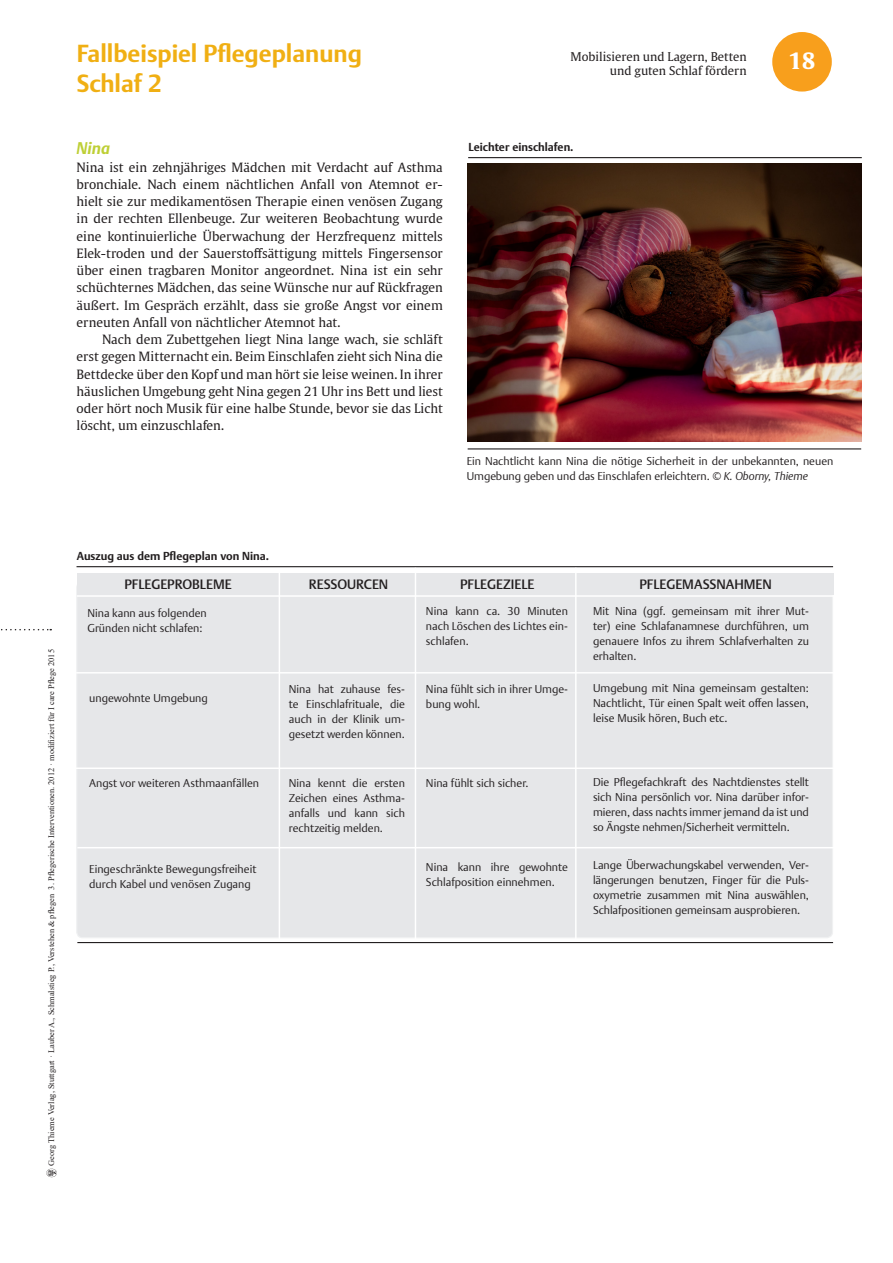
<style>
.page{position:relative;width:893px;height:1263px;background:#fff}
.page>*{position:absolute;margin:0;border:0;box-sizing:border-box;transform-origin:0 0}
.Ü1{font:700 24px "Thieme Argo 2011";color:#f0af13}
.t1{font:700 22.5px "Thieme Gulliver 2011";color:#fff}
.Ü2{font:italic 700 16.5px "Thieme Argo 2011";color:#becf35}
.ÜberschriftKästen{font:500 13.5px "Thieme Argo 2011";color:#231f20}
.Fließtext{font:12.75px/17.2px "Thieme Gulliver 2011";color:#231f20;text-align:justify}
.Fließtext_mit_Einzug{font:12.75px/17.2px "Thieme Gulliver 2011";color:#231f20;text-align:justify}
.Kapitel{font:12px "Thieme Gulliver 2011";color:#231f20}
.Copyright{font:300 11.25px/15px "Thieme Argo 2011";color:#231f20;text-align:justify}
.Bildunterschrift{font:300 11.25px/15px "Thieme Argo 2011";color:#231f20}
.Bildüberschrift{font:700 11.25px "Thieme Argo 2011";color:#231f20}
.t2{font:8.4px "Times New Roman";color:#231f20}
.s1{font-style:italic}
</style>
<div class="page">
<img style="left:46px;top:1168px;width:11px;height:10px">
<svg style="left:1px;top:629px;width:50px;height:1px"></svg>
<div style="left:772px;top:32px;width:60px;height:60px;background:#f89f1c;border-radius:50%"></div>
<hr style="left:468px;top:157px;width:394px;height:1px;background:#231f20">
<hr style="left:468px;top:448px;width:393px;height:1px;background:#231f20">
<img style="left:468px;top:163px;width:394px;height:278px">
<hr style="left:77px;top:566px;width:756px;height:1px;background:#231f20">
<div style="left:77px;top:582px;width:755px;height:356px;background:#e6e7e9;border-radius:6px"></div>
<svg style="left:77px;top:574px;width:756px;height:21px"></svg>
<hr style="left:279px;top:569px;width:1px;height:654px;background:#fff">
<hr style="left:415px;top:568px;width:1px;height:650px;background:#fff">
<hr style="left:575px;top:568px;width:2px;height:651px;background:#fff">
<hr style="left:77px;top:595px;width:784px;height:2px;background:#fff">
<hr style="left:76px;top:672px;width:785px;height:1px;background:#fff">
<hr style="left:74px;top:767px;width:785px;height:2px;background:#fff">
<hr style="left:77px;top:847px;width:785px;height:1px;background:#fff">
<hr style="left:77px;top:942px;width:756px;height:1px;background:#231f20">
<p class="Ü1" style="left:77px;top:37px;width:287px">Fallbeispiel Pflegeplanung</p>
<p class="Ü1" style="left:77px;top:67px;width:87px">Schlaf 2</p>
<p class="Ü2" style="left:77px;top:138px;width:35px">Nina</p>
<p class="Fließtext" style="left:77px;top:158px;width:368px">Nina ist ein zehnjähriges Mädchen mit Verdacht auf Asthma bronchiale. Nach einem nächtlichen Anfall von Atemnot er&shy;hielt sie zur medikamentösen Therapie einen venösen Zugang in der rechten Ellenbeuge. Zur weiteren Beobachtung wurde eine kontinuierliche Überwachung der Herzfrequenz mittels Elek-troden und der Sauerstoffsättigung mittels Fingersensor über einen tragbaren Monitor angeordnet. Nina ist ein sehr schüchternes Mädchen, das seine Wünsche nur auf Rückfragen äußert. Im Gespräch erzählt, dass sie große Angst vor einem erneuten Anfall von nächtlicher Atemnot hat.</p>
<p class="Fließtext_mit_Einzug" style="left:77px;top:330px;width:368px;text-indent:26px">Nach dem Zubettgehen liegt Nina lange wach, sie schläft erst gegen Mitternacht ein. Beim Einschlafen zieht sich Nina die Bettdecke über den Kopf und man hört sie leise weinen. In ihrer häuslichen Umgebung geht Nina gegen 21 Uhr ins Bett und liest oder hört noch Musik für eine halbe Stunde, bevor sie das Licht löscht, um einzuschlafen.</p>
<p class="Kapitel" style="left:571px;top:48px;width:178px">Mobilisieren und Lagern, Betten</p>
<p class="Kapitel" style="left:610px;top:62px;width:138px">und guten Schlaf fördern</p>
<p class="Bildüberschrift" style="left:468px;top:140px;width:107px">Leichter einschlafen.</p>
<p class="t1" style="left:789px;top:43px;width:28px">18</p>
<p class="Bildunterschrift" style="left:467px;top:453px;width:368px">Ein Nachtlicht kann Nina die nötige Sicherheit in der unbekannten, neuen<br>Umgebung geben und das Einschlafen erleichtern. <span class="s1">© K. Oborny, Thieme</span></p>
<p class="t2" style="left:46px;top:1166px;width:518px;rotate:-90deg">Georg Thieme Verlag, Stuttgart · Lauber A., Schmalstieg P., Verstehen &amp; pflegen 3. Pflegerische Interventionen. 2012 · modifiziert für I care Pflege 2015</p>
<p class="Bildüberschrift" style="left:77px;top:549px;width:194px">Auszug aus dem Pflegeplan von Nina.</p>
<p class="ÜberschriftKästen" style="left:124px;top:575px;width:109px">PFLEGEPROBLEME</p>
<p class="ÜberschriftKästen" style="left:309px;top:575px;width:81px">RESSOURCEN</p>
<p class="ÜberschriftKästen" style="left:460px;top:575px;width:76px">PFLEGEZIELE</p>
<p class="ÜberschriftKästen" style="left:639px;top:575px;width:134px">PFLEGEMASSNAHMEN</p>
<p class="Copyright" style="left:87px;top:605px;width:121px">Nina kann aus folgenden<br>Gründen nicht schlafen:</p>
<p class="Copyright" style="left:89px;top:690px;width:120px">ungewohnte Umgebung</p>
<p class="Copyright" style="left:289px;top:682px;width:118px">Nina hat zuhause fes&shy;te Einschlafrituale, die auch in der Klinik um&shy;gesetzt werden können.</p>
<p class="Copyright" style="left:426px;top:603px;width:144px">Nina kann ca. 30 Minuten nach Löschen des Lichtes ein&shy;schlafen.</p>
<p class="Copyright" style="left:426px;top:681px;width:144px">Nina fühlt sich in ihrer Umge&shy;bung wohl.</p>
<p class="Copyright" style="left:593px;top:603px;width:217px">Mit Nina (ggf. gemeinsam mit ihrer Mut&shy;ter) eine Schlafanamnese durchführen, um genauere Infos zu ihrem Schlafverhalten zu erhalten.</p>
<p class="Copyright" style="left:593px;top:680px;width:217px">Umgebung mit Nina gemeinsam gestalten:<br>Nachtlicht, Tür einen Spalt weit offen lassen, leise Musik hören, Buch etc.</p>
<p class="Copyright" style="left:89px;top:775px;width:171px">Angst vor weiteren Asthmaanfällen</p>
<p class="Copyright" style="left:89px;top:861px;width:169px">Eingeschränkte Bewegungsfreiheit durch Kabel und venösen Zugang</p>
<p class="Copyright" style="left:289px;top:775px;width:118px">Nina kennt die ersten Zeichen eines Asthma&shy;anfalls und kann sich rechtzeitig melden.</p>
<p class="Copyright" style="left:426px;top:775px;width:104px">Nina fühlt sich sicher.</p>
<p class="Copyright" style="left:426px;top:860px;width:144px">Nina kann ihre gewohnte<br>Schlafposition einnehmen.</p>
<p class="Copyright" style="left:593px;top:775px;width:217px">Die Pflegefachkraft des Nachtdienstes stellt sich Nina persönlich vor. Nina darüber infor&shy;mieren, dass nachts immer jemand da ist und so Ängste nehmen/Sicherheit vermitteln.</p>
<p class="Copyright" style="left:593px;top:857px;width:217px">Lange Überwachungskabel verwenden, Ver&shy;längerungen benutzen, Finger für die Puls&shy;oxymetrie zusammen mit Nina auswählen, Schlafpositionen gemeinsam ausprobieren.</p>
</div>
